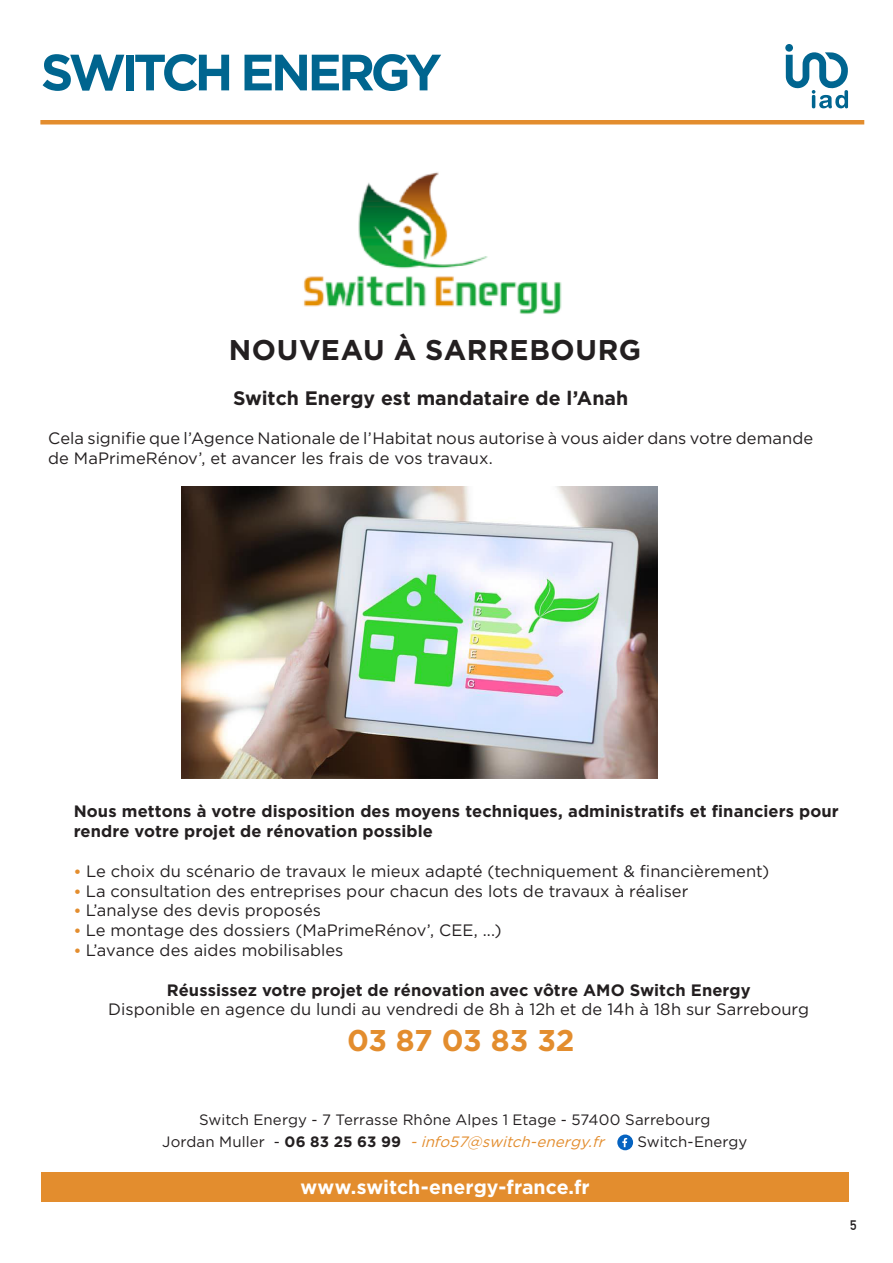
<style>
.page{position:relative;width:893px;height:1263px;background:#fff}
.page>*{position:absolute;margin:0;border:0;box-sizing:border-box;transform-origin:0 0}
.Body___Circle_1{font:700 51px "Gotham";letter-spacing:-.09em;color:#00658f}
.Body___Circle_1-2{font:700 30px "Gotham Pro";letter-spacing:-.02em;color:#e38d2e}
.Body___Circle_1-3{font:700 28.5px "Gotham Pro";letter-spacing:.025em;color:#231f20}
.Body___Circle_1-4{font:700 19.5px "Gotham Pro";color:#231f20}
.Body___Circle_1-5{font:700 19.5px "Gotham Pro";color:#fff}
.Body___Circle_1-6{font:16.5px/19.8px "Gotham Pro";letter-spacing:.005em;color:#231f20}
.Body___Circle_1-7{font:700 16.5px/19.8px "Gotham Pro";letter-spacing:.005em;color:#231f20}
.Body___Circle_1-8{font:15px "Gotham Pro";letter-spacing:.005em;color:#231f20}
.Body___Circle_1-9{font:italic 15px "Gotham Pro";color:#e38d2e}
.t1{font:700 13.5px "DIN Alternate";color:#231f20}
.s1{font-weight:700;font-size:15px;color:#e38d2e}
.s2{font-style:normal;color:#231f20}
.s3{font-weight:700;font-style:normal;color:#231f20}
</style>
<div class="page">
<div style="left:785px;top:44px;width:8px;height:8px;background:#006590;border-radius:50%"></div>
<svg style="left:786px;top:50px;width:62px;height:59px"></svg>
<hr style="left:40px;top:120px;width:824px;height:4px;background:#e38d2e">
<img style="left:303px;top:172px;width:259px;height:142px">
<img style="left:181px;top:486px;width:477px;height:292px">
<svg style="left:617px;top:1134px;width:16px;height:16px"></svg>
<svg style="left:622px;top:1138px;width:5px;height:9px"></svg>
<div style="left:41px;top:1172px;width:808px;height:29px;background:#e38d2e"></div>
<p class="Body___Circle_1" style="left:41px;top:43px;width:403px">SWITCH ENERGY</p>
<p class="Body___Circle_1-3" style="left:229px;top:333px;width:414px">NOUVEAU À SARREBOURG</p>
<p class="Body___Circle_1-4" style="left:233px;top:386px;width:397px">Switch Energy est mandataire de l’Anah</p>
<p class="Body___Circle_1-6" style="left:48px;top:429px;width:766px">Cela signifie que l’Agence Nationale de l’Habitat nous autorise à vous aider dans votre demande de MaPrimeRénov’, et avancer les frais de vos travaux.</p>
<p class="Body___Circle_1-7" style="left:74px;top:801px;width:766px">Nous mettons à votre disposition des moyens techniques, administratifs et financiers pour rendre votre projet de rénovation possible</p>
<p class="Body___Circle_1-6" style="left:74px;top:861px;width:697px"><span class="s1">•</span> Le choix du scénario de travaux le mieux adapté (techniquement &amp; financièrement)</p>
<p class="Body___Circle_1-6" style="left:74px;top:881px;width:616px"><span class="s1">•</span> La consultation des entreprises pour chacun des lots de travaux à réaliser</p>
<p class="Body___Circle_1-6" style="left:74px;top:901px;width:249px"><span class="s1">•</span> L’analyse des devis proposés</p>
<p class="Body___Circle_1-6" style="left:74px;top:920px;width:430px"><span class="s1">•</span> Le montage des dossiers (MaPrimeRénov’, CEE, ...)</p>
<p class="Body___Circle_1-6" style="left:74px;top:940px;width:271px"><span class="s1">•</span> L’avance des aides mobilisables</p>
<p class="Body___Circle_1-7" style="left:167px;top:979px;width:585px">Réussissez votre projet de rénovation avec vôtre AMO Switch Energy</p>
<p class="Body___Circle_1-6" style="left:108px;top:1000px;width:702px">Disponible en agence du lundi au vendredi de 8h à 12h et de 14h à 18h sur Sarrebourg</p>
<p class="Body___Circle_1-2" style="left:347px;top:1023px;width:229px">03 87 03 83 32</p>
<p class="Body___Circle_1-8" style="left:199px;top:1111px;width:513px">Switch Energy - 7 Terrasse Rhône Alpes 1 Etage - 57400 Sarrebourg</p>
<p class="Body___Circle_1-9" style="left:162px;top:1134px;width:448px"><span class="s2">J o r d a n M u l l e r -</span> <span class="s3">0 6 8 3 2 5 6 3 9 9</span> -info57@switch-energy.fr</p>
<p class="Body___Circle_1-8" style="left:638px;top:1134px;width:111px">Switch-Energy</p>
<p class="Body___Circle_1-5" style="left:301px;top:1175px;width:291px">www.switch-energy-france.fr</p>
<p class="t1" style="left:850px;top:1215px;width:8px">5</p>
</div>
